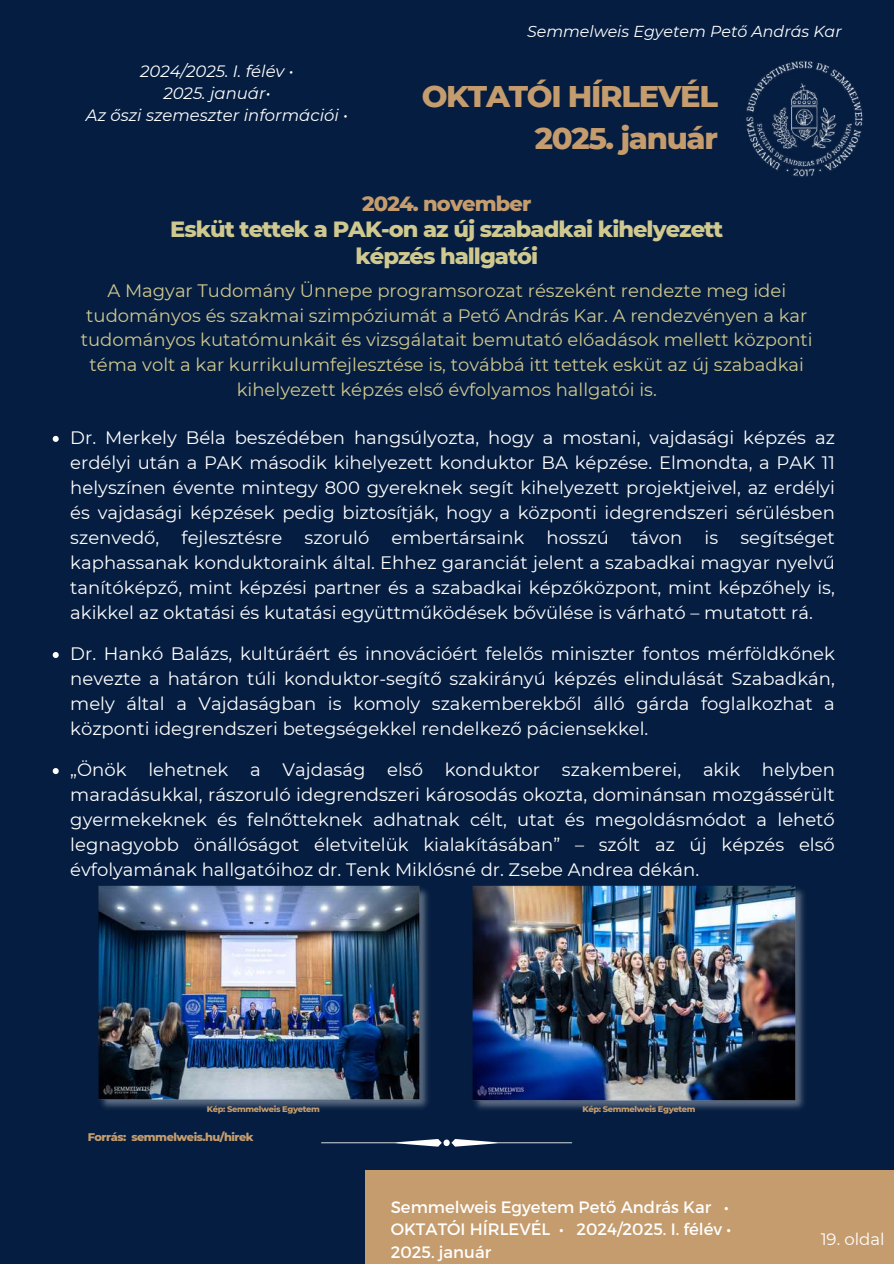
<style>
.page{position:relative;width:894px;height:1264px;background:#fff}
.page>*{position:absolute;margin:0;border:0;box-sizing:border-box;transform-origin:0 0}
.t1{font:800 30.45px/42.5px "Montserrat";letter-spacing:-.045em;color:#c59c6d;text-align:right}
.t2{font:800 22.5px/27px "Montserrat";letter-spacing:-.045em;color:#cfc88f;text-align:center}
.t3{font:800 21px "Montserrat";letter-spacing:-.045em;color:#c59c6d}
.t4{font:18px/25px "Montserrat";color:#fff;text-align:justify}
.t5{font:18px/24.8px "Montserrat";color:#cfc88f;text-align:center}
.t6{font:16.5px/22.5px "Montserrat";color:#fff}
.t7{font:italic 16.5px/22.4px "Montserrat";color:#fff;text-align:center}
.t8{font:italic 15.9px "Montserrat";color:#fff}
.t9{font:800 11.4px "Montserrat";letter-spacing:-.045em;color:#c59c6d}
.t10{font:800 8.4px "Montserrat";letter-spacing:-.045em;color:#c59c6d}
</style>
<div class="page">
<div style="left:0;top:0;width:893px;height:1263px;background:#051d40"></div>
<div style="left:365px;top:1170px;width:528px;height:93px;background:#c59c6d"></div>
<img style="left:746px;top:60px;width:117px;height:117px">
<svg style="left:53px;top:436px;width:6px;height:6px"></svg>
<svg style="left:53px;top:652px;width:6px;height:6px"></svg>
<svg style="left:53px;top:768px;width:6px;height:6px"></svg>
<img style="left:98px;top:885px;width:330px;height:223px">
<img style="left:472px;top:885px;width:332px;height:224px">
<svg style="left:321px;top:1139px;width:251px;height:7px"></svg>
<p class="t7" style="left:86px;top:59px;width:263px">2024/2025. I. félév •<br>2025. január•<br>Az őszi szemeszter információi •</p>
<p class="t8" style="left:527px;top:21px;width:316px">Semmelweis Egyetem Pető András Kar</p>
<h1 class="t1" style="left:421px;top:75px;width:297px">OKTATÓI HÍRLEVÉL<br>2025. január</h1>
<p class="t3" style="left:362px;top:190px;width:170px">2024. november</p>
<p class="t2" style="left:170px;top:215px;width:554px">Esküt tettek a PAK-on az új szabadkai kihelyezett képzés hallgatói</p>
<p class="t5" style="left:81px;top:278px;width:733px">A Magyar Tudomány Ünnepe programsorozat részeként rendezte meg idei tudományos és szakmai szimpóziumát a Pető András Kar. A rendezvényen a kar tudományos kutatómunkáit és vizsgálatait bemutató előadások mellett központi téma volt a kar kurrikulumfejlesztése is, továbbá itt tettek esküt az új szabadkai kihelyezett képzés első évfolyamos hallgatói is.</p>
<p class="t4" style="left:70px;top:425px;width:765px">Dr. Merkely Béla beszédében hangsúlyozta, hogy a mostani, vajdasági képzés az erdélyi után a PAK második kihelyezett konduktor BA képzése. Elmondta, a PAK 11 helyszínen évente mintegy 800 gyereknek segít kihelyezett projektjeivel, az erdélyi és vajdasági képzések pedig biztosítják, hogy a központi idegrendszeri sérülésben szenvedő, fejlesztésre szoruló embertársaink hosszú távon is segítséget kaphassanak konduktoraink által. Ehhez garanciát jelent a szabadkai magyar nyelvű tanítóképző, mint képzési partner és a szabadkai képzőközpont, mint képzőhely is, akikkel az oktatási és kutatási együttműködések bővülése is várható – mutatott rá.</p>
<p class="t4" style="left:70px;top:641px;width:765px">Dr. Hankó Balázs, kultúráért és innovációért felelős miniszter fontos mérföldkőnek nevezte a határon túli konduktor-segítő szakirányú képzés elindulását Szabadkán, mely által a Vajdaságban is komoly szakemberekből álló gárda foglalkozhat a központi idegrendszeri betegségekkel rendelkező páciensekkel.</p>
<p class="t4" style="left:70px;top:757px;width:765px">„Önök lehetnek a Vajdaság első konduktor szakemberei, akik helyben maradásukkal, rászoruló idegrendszeri károsodás okozta, dominánsan mozgássérült gyermekeknek és felnőtteknek adhatnak célt, utat és megoldásmódot a lehető legnagyobb önállóságot életvitelük kialakításában” – szólt az új képzés első évfolyamának hallgatóihoz dr. Tenk Miklósné dr. Zsebe Andrea dékán.</p>
<p class="t10" style="left:207px;top:1103px;width:115px">Kép: Semmelweis Egyetem</p>
<p class="t10" style="left:582px;top:1103px;width:115px">Kép: Semmelweis Egyetem</p>
<p class="t9" style="left:88px;top:1130px;width:167px">Forrás: semmelweis.hu/hirek</p>
<p class="t6" style="left:390px;top:1194px;width:342px">Semmelweis Egyetem Pető András Kar •<br>OKTATÓI HÍRLEVÉL • 2024/2025. I. félév •<br>2025. január</p>
<p class="t6" style="left:820px;top:1227px;width:65px">19. oldal</p>
</div>
